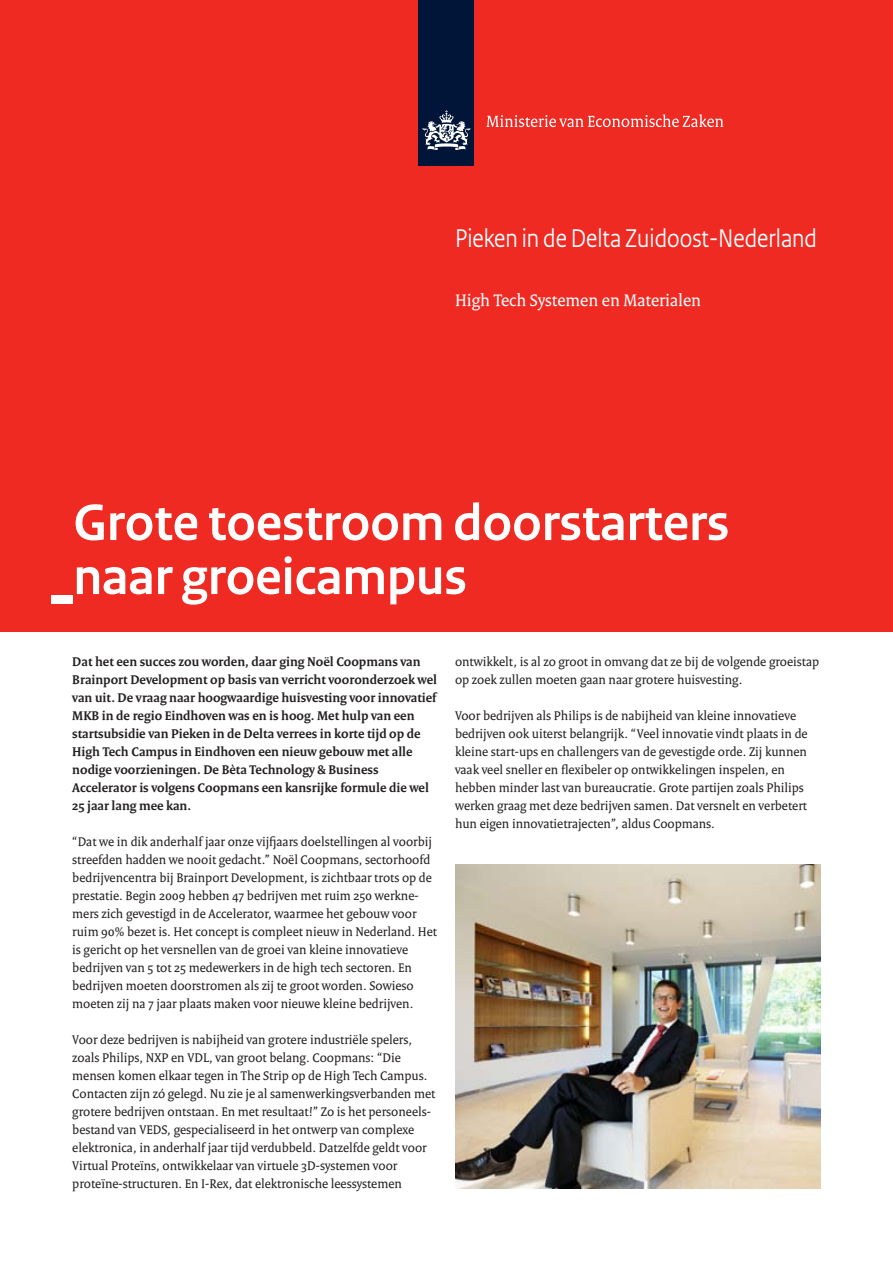
<style>
.page{position:relative;width:893px;height:1263px;background:#fff}
.page>*{position:absolute;margin:0;border:0;box-sizing:border-box;transform-origin:0 0}
.t1{font:700 54px/54px "Rijksoverheid Sans";color:#fff}
.t2{font:27px "Rijksoverheid Sans";color:#fff;scale:.9 1}
.t3{font:18px "Rijksoverheid Serif";color:#fff}
.t4{font:13.5px/18px "Rijksoverheid Serif";color:#231f20}
.t5{font:700 13.5px/18px "Rijksoverheid Serif";color:#231f20}
</style>
<div class="page">
<div style="left:0;top:0;width:893px;height:631px;background:#ee2a23"></div>
<div style="left:419px;top:0;width:55px;height:166px;background:#001537"></div>
<svg style="left:423px;top:110px;width:47px;height:40px"></svg>
<svg style="left:486px;top:114px;width:237px;height:13px"></svg>
<img style="left:455px;top:864px;width:366px;height:324px">
<div style="left:51px;top:595px;width:21px;height:9px;background:#fff"></div>
<h2 class="t2" style="left:455px;top:223px;width:404px">Pieken in de Delta Zuidoost-Nederland</h2>
<h3 class="t3" style="left:455px;top:289px;width:248px">High Tech Systemen en Materialen</h3>
<h1 class="t1" style="left:73px;top:497px;width:657px">Grote toestroom doorstarters naar groeicampus</h1>
<p class="t5" style="left:72px;top:653px;width:366px">Dat het een succes zou worden, daar ging Noël Coopmans van Brainport Development op basis van verricht vooronderzoek wel van uit. De vraag naar hoogwaardige huisvesting voor innovatief MKB in de regio Eindhoven was en is hoog. Met hulp van een startsubsidie van Pieken in de Delta verrees in korte tijd op de High Tech Campus in Eindhoven een nieuw gebouw met alle nodige voorzieningen. De Bèta Technology &amp; Business Accelerator is volgens Coopmans een kansrijke formule die wel 25 jaar lang mee kan.</p>
<p class="t4" style="left:72px;top:833px;width:366px">“Dat we in dik anderhalf jaar onze vijfjaars doelstellingen al voorbij streefden hadden we nooit gedacht.” Noël Coopmans, sectorhoofd bedrijvencentra bij Brainport Development, is zichtbaar trots op de prestatie. Begin 2009 hebben 47 bedrijven met ruim 250 werkne&shy;mers zich gevestigd in de Accelerator, waarmee het gebouw voor ruim 90% bezet is. Het concept is compleet nieuw in Nederland. Het is gericht op het versnellen van de groei van kleine innovatieve bedrijven van 5 tot 25 medewerkers in de high tech sectoren. En bedrijven moeten doorstromen als zij te groot worden. Sowieso moeten zij na 7 jaar plaats maken voor nieuwe kleine bedrijven.</p>
<p class="t4" style="left:72px;top:1030px;width:365px">Voor deze bedrijven is nabijheid van grotere industriële spelers, zoals Philips, NXP en VDL, van groot belang. Coopmans: “Die mensen komen elkaar tegen in The Strip op de High Tech Campus.<br>Contacten zijn zó gelegd. Nu zie je al samenwerkingsverbanden met grotere bedrijven ontstaan. En met resultaat!” Zo is het personeels&shy;bestand van VEDS, gespecialiseerd in het ontwerp van complexe elektronica, in anderhalf jaar tijd verdubbeld. Datzelfde geldt voor Virtual Proteïns, ontwikkelaar van virtuele 3D-systemen voor proteïne-structuren. En I-Rex, dat elektronische leessystemen</p>
<p class="t4" style="left:455px;top:653px;width:366px">ontwikkelt, is al zo groot in omvang dat ze bij de volgende groeistap op zoek zullen moeten gaan naar grotere huisvesting.</p>
<p class="t4" style="left:455px;top:707px;width:354px">Voor bedrijven als Philips is de nabijheid van kleine innovatieve bedrijven ook uiterst belangrijk. “Veel innovatie vindt plaats in de kleine start-ups en challengers van de gevestigde orde. Zij kunnen vaak veel sneller en flexibeler op ontwikkelingen inspelen, en hebben minder last van bureaucratie. Grote partijen zoals Philips werken graag met deze bedrijven samen. Dat versnelt en verbetert hun eigen innovatietrajecten”, aldus Coopmans.</p>
</div>
